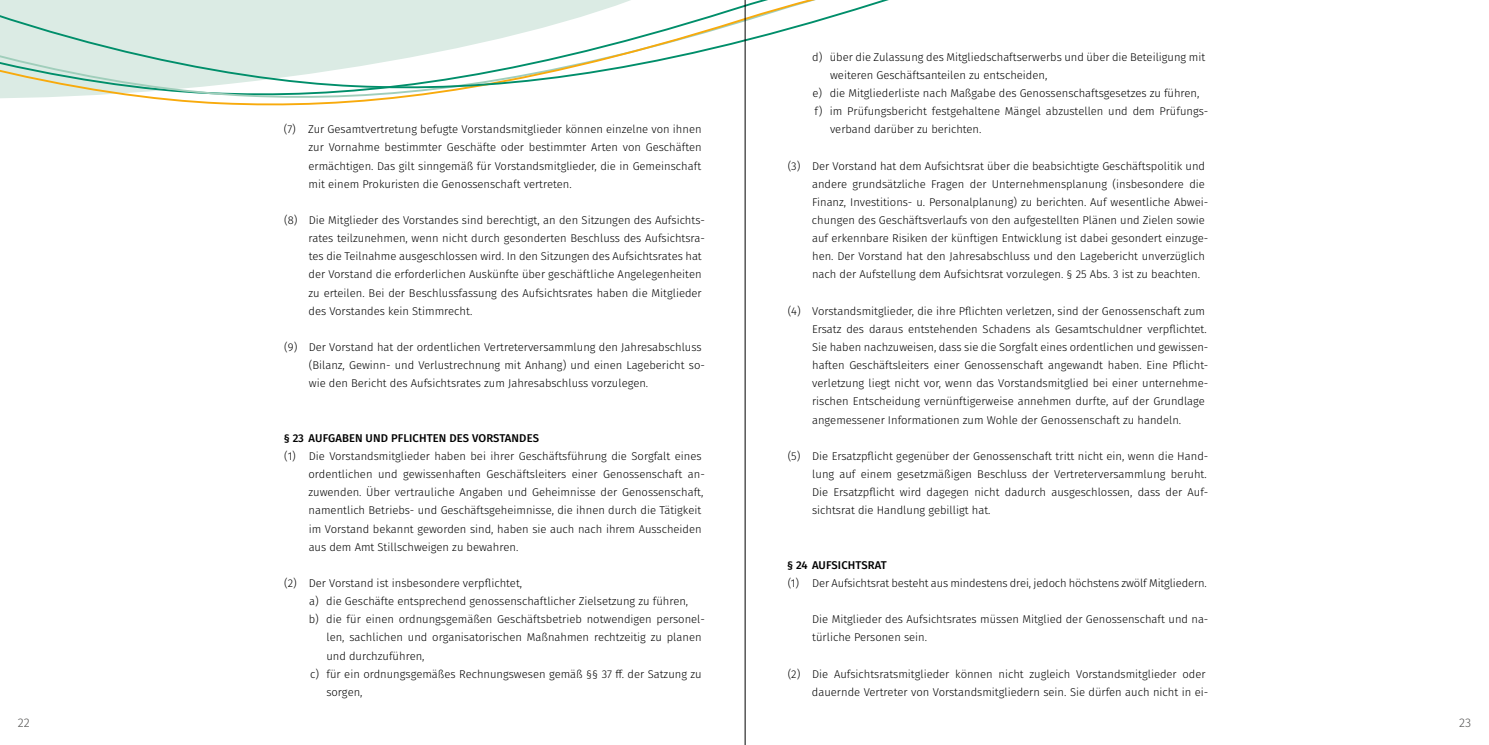
<style>
.page{position:relative;width:1489px;height:745px;background:#fff}
.page>*{position:absolute;margin:0;border:0;box-sizing:border-box;transform-origin:0 0}
.t1{font:300 12.5px "Fira Sans";color:#565655}
.t2{font:300 11.25px/18.1px "Fira Sans";color:#000}
.t3{font:500 11.25px "Fira Sans";letter-spacing:.01em;color:#000}
</style>
<div class="page">
<svg style="left:0;top:92px;width:746px;height:17px"></svg>
<svg style="left:0;top:0;width:889px;height:92px"></svg>
<hr style="left:744px;top:0;width:1px;height:744px;background:#000">
<p class="t2" style="left:308px;top:120px;width:394px;text-align:justify;text-indent:-25px">(7) Zur Gesamtvertretung befugte Vorstandsmitglieder können einzelne von ihnen zur Vornahme bestimmter Geschäfte oder bestimmter Arten von Geschäften ermächtigen. Das gilt sinngemäß für Vorstandsmitglieder, die in Gemeinschaft mit einem Prokuristen die Genossenschaft vertreten.</p>
<p class="t2" style="left:308px;top:211px;width:398px;text-indent:-24px">(8) Die Mitglieder des Vorstandes sind berechtigt, an den Sitzungen des Aufsichts&shy;rates teilzunehmen, wenn nicht durch gesonderten Beschluss des Aufsichtsra&shy;tes die Teilnahme ausgeschlossen wird. In den Sitzungen des Aufsichtsrates hat der Vorstand die erforderlichen Auskünfte über geschäftliche Angelegenheiten zu erteilen. Bei der Beschlussfassung des Aufsichtsrates haben die Mitglieder des Vorstandes kein Stimmrecht.</p>
<p class="t2" style="left:309px;top:338px;width:397px;text-indent:-25px">(9) Der Vorstand hat der ordentlichen Vertreterversammlung den Jahresabschluss (Bilanz, Gewinn- und Verlustrechnung mit Anhang) und einen Lagebericht so&shy;wie den Bericht des Aufsichtsrates zum Jahresabschluss vorzulegen.</p>
<p class="t3" style="left:284px;top:428px;width:257px">§ 23 AUFGABEN UND PFLICHTEN DES VORSTANDES</p>
<p class="t2" style="left:308px;top:446px;width:398px;text-indent:-24px">(1) Die Vorstandsmitglieder haben bei ihrer Geschäftsführung die Sorgfalt eines ordentlichen und gewissenhaften Geschäftsleiters einer Genossenschaft an&shy;zuwenden. Über vertrauliche Angaben und Geheimnisse der Genossenschaft, namentlich Betriebs- und Geschäftsgeheimnisse, die ihnen durch die Tätigkeit im Vorstand bekannt geworden sind, haben sie auch nach ihrem Ausscheiden aus dem Amt Stillschweigen zu bewahren.</p>
<p class="t2" style="left:284px;top:573px;width:239px">(2) Der Vorstand ist insbesondere verpflichtet,</p>
<p class="t2" style="left:309px;top:591px;width:380px">a) die Geschäfte entsprechend genossenschaftlicher Zielsetzung zu führen,</p>
<p class="t2" style="left:309px;top:609px;width:397px">b) die für einen ordnungsgemäßen Geschäftsbetrieb notwendigen personel-</p>
<p class="t2" style="left:326px;top:628px;width:376px">len, sachlichen und organisatorischen Maßnahmen rechtzeitig zu planen</p>
<p class="t2" style="left:326px;top:646px;width:100px">und durchzuführen,</p>
<p class="t2" style="left:310px;top:664px;width:393px">c) für ein ordnungsgemäßes Rechnungswesen gemäß §§ 37 ff. der Satzung zu</p>
<p class="t2" style="left:326px;top:682px;width:38px">sorgen,</p>
<p class="t2" style="left:812px;top:48px;width:394px">d) über die Zulassung des Mitgliedschaftserwerbs und über die Beteiligung mit</p>
<p class="t2" style="left:830px;top:66px;width:219px">weiteren Geschäftsanteilen zu entscheiden,</p>
<p class="t2" style="left:812px;top:84px;width:388px">e) die Mitgliederliste nach Maßgabe des Genossenschaftsgesetzes zu führen,</p>
<p class="t2" style="left:814px;top:102px;width:395px">f) im Prüfungsbericht festgehaltene Mängel abzustellen und dem Prüfungs-</p>
<p class="t2" style="left:830px;top:120px;width:153px">verband darüber zu berichten.</p>
<p class="t2" style="left:812px;top:156px;width:398px;text-indent:-24px">(3) Der Vorstand hat dem Aufsichtsrat über die beabsichtigte Geschäftspolitik und andere grundsätzliche Fragen der Unternehmensplanung (insbesondere die Finanz, Investitions- u. Personalplanung) zu berichten. Auf wesentliche Abwei&shy;chungen des Geschäftsverlaufs von den aufgestellten Plänen und Zielen sowie auf erkennbare Risiken der künftigen Entwicklung ist dabei gesondert einzuge&shy;hen. Der Vorstand hat den Jahresabschluss und den Lagebericht unverzüglich nach der Aufstellung dem Aufsichtsrat vorzulegen. § 25 Abs. 3 ist zu beachten.</p>
<p class="t2" style="left:812px;top:301px;width:398px;text-indent:-24px">(4) Vorstandsmitglieder, die ihre Pflichten verletzen, sind der Genossenschaft zum Ersatz des daraus entstehenden Schadens als Gesamtschuldner verpflichtet.<br>Sie haben nachzuweisen, dass sie die Sorgfalt eines ordentlichen und gewissen&shy;haften Geschäftsleiters einer Genossenschaft angewandt haben. Eine Pflicht&shy;verletzung liegt nicht vor, wenn das Vorstandsmitglied bei einer unternehme&shy;rischen Entscheidung vernünftigerweise annehmen durfte, auf der Grundlage angemessener Informationen zum Wohle der Genossenschaft zu handeln.</p>
<p class="t2" style="left:812px;top:446px;width:398px;text-indent:-24px">(5) Die Ersatzpflicht gegenüber der Genossenschaft tritt nicht ein, wenn die Hand&shy;lung auf einem gesetzmäßigen Beschluss der Vertreterversammlung beruht.<br>Die Ersatzpflicht wird dagegen nicht dadurch ausgeschlossen, dass der Auf&shy;sichtsrat die Handlung gebilligt hat.</p>
<p class="t3" style="left:787px;top:555px;width:101px">§ 24 AUFSICHTSRAT</p>
<p class="t2" style="left:787px;top:573px;width:420px">(1) Der Aufsichtsrat besteht aus mindestens drei, jedoch höchstens zwölf Mitgliedern.</p>
<p class="t2" style="left:812px;top:609px;width:398px">Die Mitglieder des Aufsichtsrates müssen Mitglied der Genossenschaft und na&shy;türliche Personen sein.</p>
<p class="t2" style="left:787px;top:664px;width:422px;text-align:right">(2) Die Aufsichtsratsmitglieder können nicht zugleich Vorstandsmitglieder oder dauernde Vertreter von Vorstandsmitgliedern sein. Sie dürfen auch nicht in ei-</p>
<p class="t1" style="left:18px;top:713px;width:13px">22</p>
<p class="t1" style="left:1458px;top:713px;width:13px">23</p>
</div>
